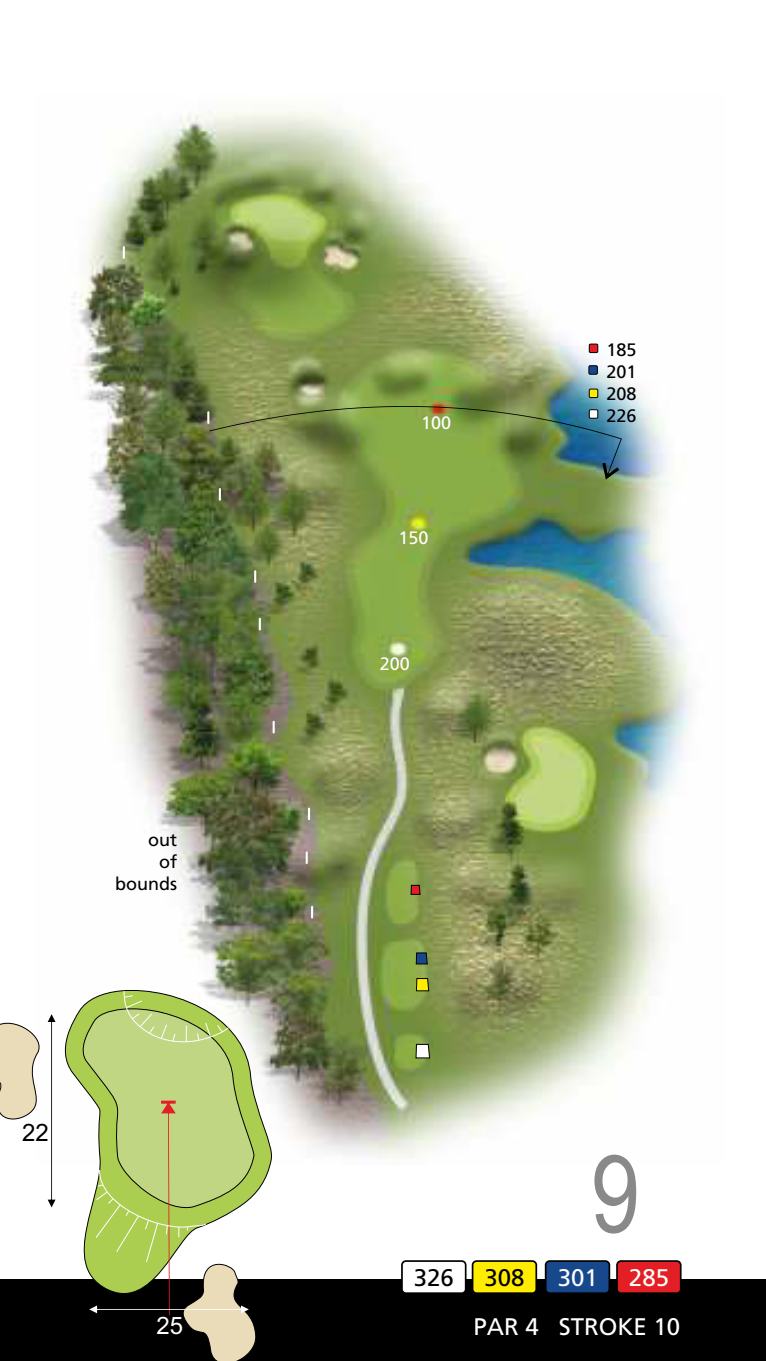
<style>
.page{position:relative;width:766px;height:1361px;background:#fff}
.page>*{position:absolute;margin:0;border:0;box-sizing:border-box;transform-origin:0 0}
.t1{font:108px "Arial Narrow";color:#898989}
.t2{font:24px/49.5px "Frutiger SCIN Rmv 1 Roman";color:#fefefe}
.t3{font:24px "Frutiger SCIN Rmv 1 Roman";color:#000}
.t4{font:24px "Arial";color:#fefefe}
.t5{font:24px "Arial";color:#000}
.t6{font:18px/22.2px "Frutiger SCIN Rmv 1 Roman";color:#000;text-align:justify}
.t7{font:18px "Frutiger SCIN Rmv 1 Roman";color:#fefefe}
</style>
<div class="page">
<img style="left:55px;top:110px;width:636px;height:1054px">
<div style="left:0;top:1279px;width:765px;height:82px;background:#000"></div>
<div style="left:401px;top:1260px;width:65px;height:34px;background:#fefefe;border:2px solid #000;border-radius:4px"></div>
<div style="left:471px;top:1260px;width:66px;height:34px;background:#ffed00;border:2px solid #000;border-radius:4px"></div>
<div style="left:544px;top:1260px;width:66px;height:34px;background:#16488b;border:2px solid #000;border-radius:4px"></div>
<div style="left:616px;top:1260px;width:65px;height:34px;background:#e31e24;border:2px solid #000;border-radius:4px"></div>
<svg style="left:415px;top:1043px;width:15px;height:15px"></svg>
<svg style="left:415px;top:977px;width:14px;height:14px"></svg>
<svg style="left:415px;top:952px;width:13px;height:13px"></svg>
<div style="left:410px;top:885px;width:10px;height:10px;background:#e31e24;border:1px solid #000"></div>
<div style="left:588px;top:365px;width:9px;height:10px;background:#16488b;border:1px solid #000"></div>
<div style="left:588px;top:389px;width:10px;height:9px;background:#ffed00;border:1px solid #000"></div>
<div style="left:588px;top:344px;width:10px;height:9px;background:#e31e24;border:1px solid #000"></div>
<svg style="left:311px;top:906px;width:2px;height:12px"></svg>
<svg style="left:305px;top:851px;width:3px;height:13px"></svg>
<svg style="left:308px;top:807px;width:2px;height:13px"></svg>
<svg style="left:272px;top:721px;width:3px;height:12px"></svg>
<svg style="left:259px;top:618px;width:2px;height:12px"></svg>
<svg style="left:254px;top:570px;width:2px;height:13px"></svg>
<svg style="left:219px;top:488px;width:2px;height:13px"></svg>
<img style="left:207px;top:406px;width:414px;height:73px">
<svg style="left:123px;top:246px;width:2px;height:13px"></svg>
<svg style="left:58px;top:988px;width:214px;height:204px"></svg>
<svg style="left:0;top:1014px;width:55px;height:193px"></svg>
<svg style="left:81px;top:990px;width:176px;height:371px"></svg>
<p class="t6" style="left:115px;top:829px;width:63px;text-align:right">out<br>of bounds</p>
<h2 class="t5" style="left:22px;top:1123px;width:28px">22</h2>
<h2 class="t4" style="left:156px;top:1316px;width:28px">25</h2>
<p class="t7" style="left:421px;top:412px;width:32px">100</p>
<p class="t7" style="left:398px;top:527px;width:32px">150</p>
<p class="t7" style="left:379px;top:653px;width:32px">200</p>
<p class="t6" style="left:606px;top:339px;width:32px">185<br>201<br>208<br>226</p>
<h1 class="t1" style="left:590px;top:1153px;width:51px">9</h1>
<h2 class="t3" style="left:413px;top:1263px;width:42px">326</h2>
<h2 class="t3" style="left:484px;top:1263px;width:42px">308</h2>
<h2 class="t2" style="left:557px;top:1253px;width:42px">301</h2>
<h2 class="t2" style="left:473px;top:1253px;width:208px;text-indent:156px">285<br>PAR 4 STROKE 10</h2>
</div>
